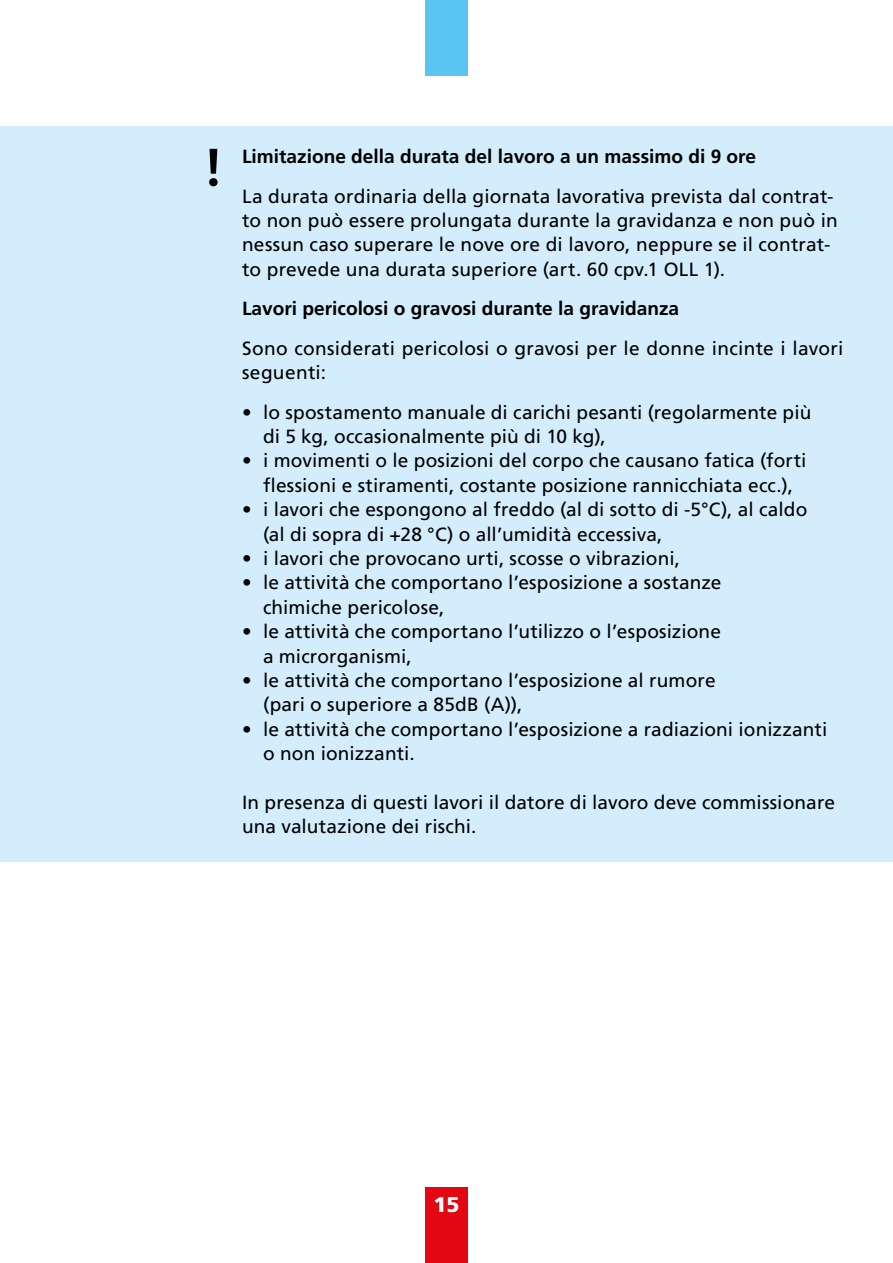
<style>
.page{position:relative;width:893px;height:1263px;background:#fff}
.page>*{position:absolute;margin:0;border:0;box-sizing:border-box;transform-origin:0 0}
.t1{font:900 21.15px "Frutiger LT Pro";color:#fff}
.t2{font:19.05px/24.5px "Frutiger LT Pro";letter-spacing:.01em;color:#000}
.t3{font:700 19.05px "Frutiger LT Pro";color:#000}
</style>
<div class="page">
<div style="left:0;top:126px;width:893px;height:735px;background:#d4edfc"></div>
<div style="left:425px;top:1188px;width:43px;height:75px;background:#e30613"></div>
<div style="left:425px;top:0;width:43px;height:75px;background:#5bc5f2"></div>
<svg style="left:209px;top:149px;width:9px;height:37px"></svg>
<p class="t3" style="left:242px;top:145px;width:515px">Limitazione della durata del lavoro a un massimo di 9 ore</p>
<p class="t2" style="left:242px;top:184px;width:597px">La durata ordinaria della giornata lavorativa prevista dal contrat&shy;to non può essere prolungata durante la gravidanza e non può in nessun caso superare le nove ore di lavoro, neppure se il contrat&shy;to prevede una durata superiore (art. 60 cpv.1 OLL 1).</p>
<p class="t3" style="left:242px;top:297px;width:439px">Lavori pericolosi o gravosi durante la gravidanza</p>
<p class="t2" style="left:242px;top:336px;width:603px">Sono considerati pericolosi o gravosi per le donne incinte i lavori seguenti:</p>
<p class="t2" style="left:263px;top:400px;width:550px;text-indent:-21px">• lo spostamento manuale di carichi pesanti (regolarmente più di 5 kg, occasionalmente più di 10 kg),</p>
<p class="t2" style="left:242px;top:449px;width:566px;text-align:center">• i movimenti o le posizioni del corpo che causano fatica (forti flessioni e stiramenti, costante posizione rannicchiata ecc.),</p>
<p class="t2" style="left:263px;top:497px;width:546px;text-indent:-21px">• i lavori che espongono al freddo (al di sotto di -5°C), al caldo (al di sopra di +28 °C) o all’umidità eccessiva,</p>
<p class="t2" style="left:242px;top:546px;width:440px">• i lavori che provocano urti, scosse o vibrazioni,</p>
<p class="t2" style="left:263px;top:571px;width:460px;text-indent:-21px">• le attività che comportano l’esposizione a sostanze chimiche pericolose,</p>
<p class="t2" style="left:263px;top:619px;width:459px;text-indent:-21px">• le attività che comportano l’utilizzo o l’esposizione a microrganismi,</p>
<p class="t2" style="left:263px;top:668px;width:454px;text-indent:-21px">• le attività che comportano l’esposizione al rumore (pari o superiore a 85dB (A)),</p>
<p class="t2" style="left:263px;top:717px;width:566px;text-indent:-21px">• le attività che comportano l’esposizione a radiazioni ionizzanti o non ionizzanti.</p>
<p class="t2" style="left:242px;top:790px;width:595px">In presenza di questi lavori il datore di lavoro deve commissionare una valutazione dei rischi.</p>
<p class="t1" style="left:433px;top:1192px;width:27px">15</p>
</div>
